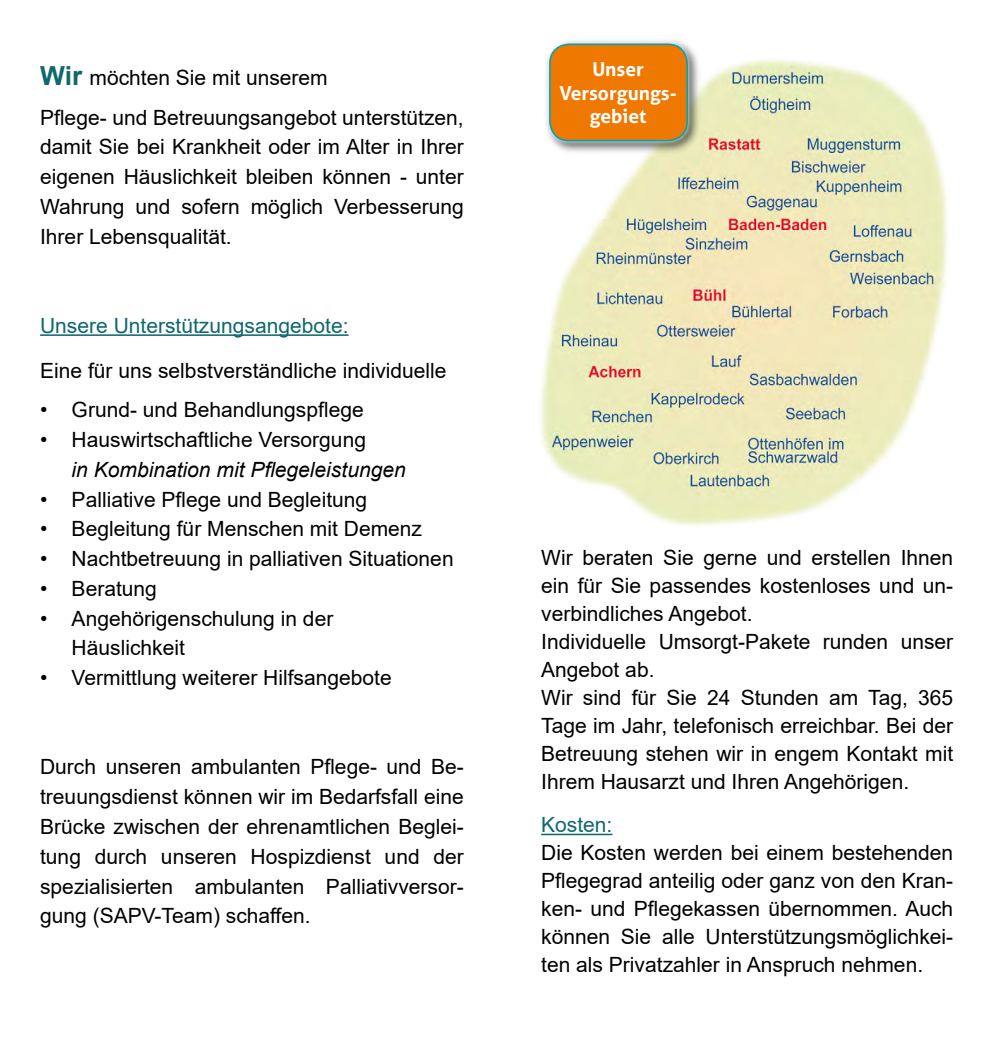
<style>
.page{position:relative;width:993px;height:1052px;background:#fff}
.page>*{position:absolute;margin:0;border:0;box-sizing:border-box;transform-origin:0 0}
.t1{font:21px/28px "Arial";color:#000}
.t2{font:21px "Arial";color:#0f686d}
.t3{font:italic 21px "Arial";color:#000}
.t4{font:700 19.25px/23.1px "Aller";color:#fff;text-align:center}
.s1{font-weight:700;font-size:26.25px;color:#0f686d}
</style>
<div class="page">
<hr style="left:40px;top:334px;width:308px;height:2px;background:#0f686d">
<hr style="left:541px;top:833px;width:71px;height:2px;background:#0f686d">
<img style="left:540px;top:59px;width:408px;height:467px">
<div style="left:543px;top:37px;width:157px;height:118px;background:#000;opacity:.62"></div>
<div style="left:545px;top:39px;width:146px;height:106px;background:#fff;opacity:.75"></div>
<div style="left:549px;top:44px;width:138px;height:97px;background:#ef7800;border-radius:19px"></div>
<div style="left:549px;top:43px;width:138px;height:98px;border:2px solid #00a4b5;border-radius:19px"></div>
<p class="t1" style="left:40px;top:58px;width:425px;line-height:39.7px"><span class="s1">Wir</span> möchten Sie mit unserem<br>Pflege- und Betreuungsangebot unterstützen,</p>
<p class="t1" style="left:40px;top:132px;width:425px;line-height:29.8px;text-align:justify">damit Sie bei Krankheit oder im Alter in Ihrer eigenen Häuslichkeit bleiben können - unter Wahrung und sofern möglich Verbesserung Ihrer Lebensqualität.</p>
<p class="t2" style="left:40px;top:311px;width:310px">Unsere Unterstützungsangebote:</p>
<p class="t1" style="left:40px;top:356px;width:408px">Eine für uns selbstverständliche individuelle</p>
<p class="t1" style="left:40px;top:396px;width:325px">• Grund- und Behandlungspflege</p>
<p class="t1" style="left:40px;top:425px;width:327px">• Hauswirtschaftliche Versorgung</p>
<p class="t3" style="left:72px;top:456px;width:335px">in Kombination mit Pflegeleistungen</p>
<p class="t1" style="left:40px;top:485px;width:328px">• Palliative Pflege und Begleitung</p>
<p class="t1" style="left:40px;top:515px;width:383px">• Begleitung für Menschen mit Demenz</p>
<p class="t1" style="left:40px;top:544px;width:415px">• Nachtbetreuung in palliativen Situationen</p>
<p class="t1" style="left:40px;top:574px;width:118px">• Beratung</p>
<p class="t1" style="left:72px;top:603px;width:263px;line-height:29.8px;text-indent:-32px">• Angehörigenschulung in der<br>Häuslichkeit</p>
<p class="t1" style="left:40px;top:663px;width:353px">• Vermittlung weiterer Hilfsangebote</p>
<p class="t1" style="left:40px;top:752px;width:425px;line-height:29.8px;text-align:justify">Durch unseren ambulanten Pflege- und Be&shy;treuungsdienst können wir im Bedarfsfall eine Brücke zwischen der ehrenamtlichen Beglei&shy;tung durch unseren Hospizdienst und der spezialisierten ambulanten Palliativversor&shy;gung (SAPV-Team) schaffen.</p>
<p class="t4" style="left:559px;top:58px;width:119px">Unser<br>Versorgungs&shy;gebiet</p>
<p class="t1" style="left:541px;top:544px;width:413px">Wir beraten Sie gerne und erstellen Ihnen ein für Sie passendes kostenloses und un&shy;verbindliches Angebot.<br>Individuelle Umsorgt-Pakete runden unser Angebot ab.<br>Wir sind für Sie 24 Stunden am Tag, 365<br>Tage im Jahr, telefonisch erreichbar. Bei der Betreuung stehen wir in engem Kontakt mit Ihrem Hausarzt und Ihren Angehörigen.</p>
<p class="t2" style="left:541px;top:810px;width:73px">Kosten:</p>
<p class="t1" style="left:541px;top:838px;width:413px;text-align:justify">Die Kosten werden bei einem bestehenden Pflegegrad anteilig oder ganz von den Kran&shy;ken- und Pflegekassen übernommen. Auch können Sie alle Unterstützungsmöglichkei&shy;ten als Privatzahler in Anspruch nehmen.</p>
</div>
